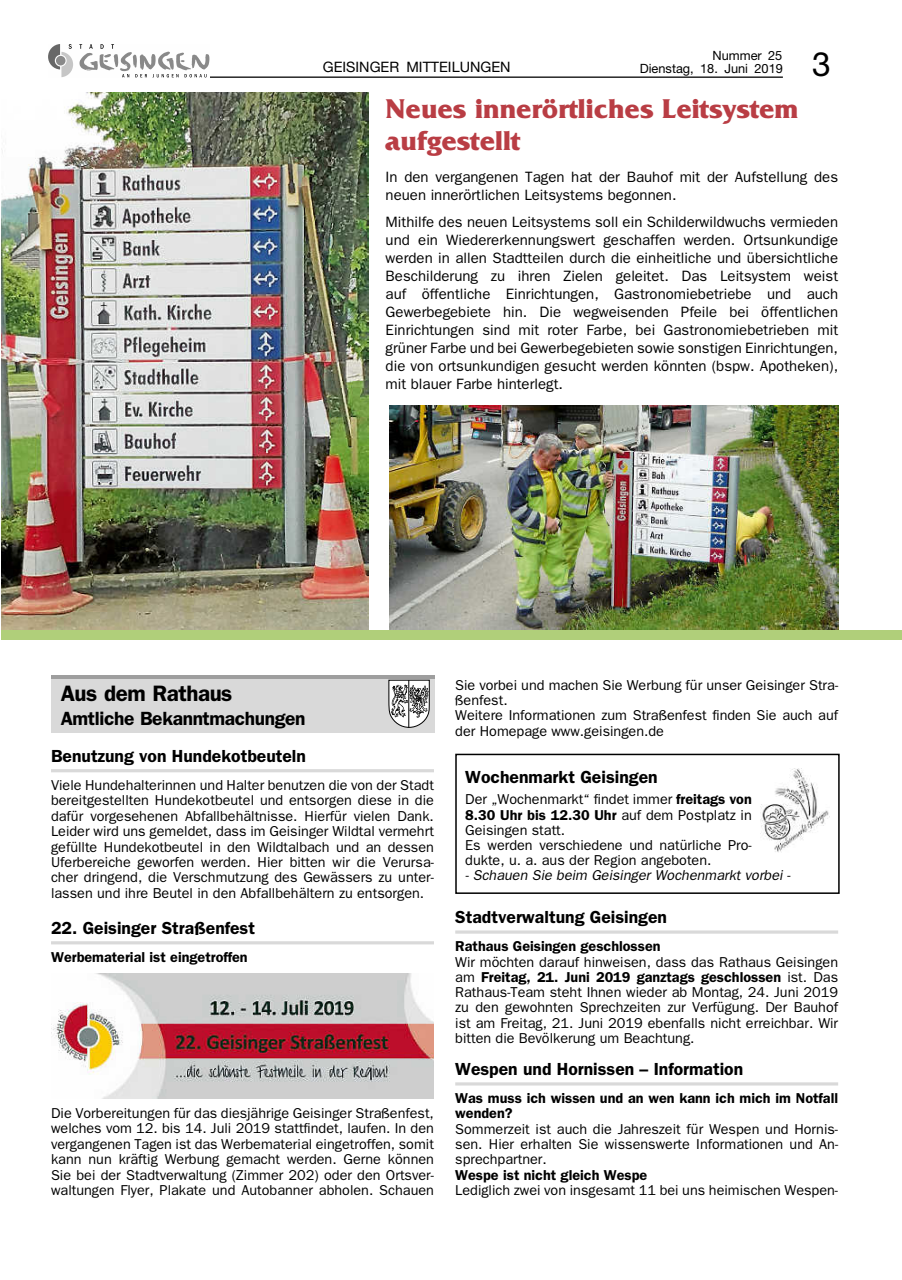
<style>
.page{position:relative;width:902px;height:1280px;background:#fff}
.page>*{position:absolute;margin:0;border:0;box-sizing:border-box;transform-origin:0 0}
.t1{font:33.6px "Helvetica Neue";color:#000}
.t2{font:700 28.5px/31.5px "Friz Quadrata";color:#b93d44}
.t3{font:600 22.35px "Franklin Gothic";letter-spacing:-.02em;color:#000}
.t4{font:600 19.2px "Franklin Gothic";letter-spacing:-.015em;color:#000}
.t5{font:600 17.55px "Franklin Gothic";color:#000}
.t6{font:15px/18px "Franklin Gothic";color:#000}
.t7{font:14.4px/15.3px "Franklin Gothic";color:#000;text-align:justify}
.t8{font:600 14.4px/15.3px "Franklin Gothic";color:#000}
.t9{font:italic 14.4px "Franklin Gothic";color:#000}
.t10{font:14.4px "Helvetica Neue";color:#000}
.t11{font:12.75px "Helvetica Neue";color:#000}
.s1{font-weight:600}
</style>
<div class="page">
<hr style="left:209px;top:77px;width:573px;height:1px;background:#000">
<svg style="left:48px;top:44px;width:25px;height:33px"></svg>
<div style="left:56px;top:56px;width:9px;height:9px;background:#898989;border-radius:50%"></div>
<svg style="left:79px;top:44px;width:130px;height:33px"></svg>
<img style="left:1px;top:93px;width:367px;height:536px">
<img style="left:389px;top:405px;width:449px;height:224px">
<div style="left:1px;top:630px;width:900px;height:10px;background:#b0cf7a"></div>
<hr style="left:455px;top:930px;width:383px;height:4px;background:#e3e3e3">
<hr style="left:455px;top:1082px;width:383px;height:3px;background:#d9d9d9">
<img style="left:760px;top:768px;width:69px;height:84px">
<div style="left:455px;top:754px;width:384px;height:140px;border:2px solid #000"></div>
<hr style="left:51px;top:769px;width:383px;height:3px;background:#d9d9d9">
<hr style="left:51px;top:941px;width:383px;height:3px;background:#d9d9d9">
<div style="left:51px;top:675px;width:383px;height:57px;background:#d9d9d9"></div>
<hr style="left:51px;top:675px;width:383px;height:3px;background:#9e9e9e">
<svg style="left:388px;top:680px;width:41px;height:48px;background:#acacac"></svg>
<img style="left:51px;top:973px;width:383px;height:125px">
<p class="t11" style="left:712px;top:48px;width:71px">Nummer 25</p>
<p class="t10" style="left:323px;top:59px;width:189px">GEISINGER MITTEILUNGEN</p>
<p class="t11" style="left:639px;top:60px;width:145px">Dienstag, 18. Juni 2019</p>
<h2 class="t2" style="left:385px;top:93px;width:414px">Neues innerörtliches Leitsystem aufgestellt</h2>
<h1 class="t1" style="left:812px;top:44px;width:20px">3</h1>
<p class="t6" style="left:385px;top:168px;width:454px">In den vergangenen Tagen hat der Bauhof mit der Aufstellung des neuen innerörtlichen Leitsystems begonnen.</p>
<p class="t6" style="left:385px;top:212px;width:454px;text-align:justify">Mithilfe des neuen Leitsystems soll ein Schilderwildwuchs vermieden und ein Wiedererkennungswert geschaffen werden. Ortsunkundige werden in allen Stadtteilen durch die einheitliche und übersichtliche Beschilderung zu ihren Zielen geleitet. Das Leitsystem weist auf öffentliche Einrichtungen, Gastronomiebetriebe und auch Gewerbegebiete hin. Die wegweisenden Pfeile bei öffentlichen Einrichtungen sind mit roter Farbe, bei Gastronomiebetrieben mit grüner Farbe und bei Gewerbegebieten sowie sonstigen Einrichtungen, die von ortsunkundigen gesucht werden könnten (bspw. Apotheken), mit blauer Farbe hinterlegt.</p>
<h3 class="t3" style="left:61px;top:680px;width:173px">Aus dem Rathaus</h3>
<h3 class="t4" style="left:61px;top:707px;width:246px">Amtliche Bekanntmachungen</h3>
<p class="t5" style="left:51px;top:745px;width:256px">Benutzung von Hundekotbeuteln</p>
<p class="t7" style="left:51px;top:777px;width:384px">Viele Hundehalterinnen und Halter benutzen die von der Stadt bereitgestellten Hundekotbeutel und entsorgen diese in die dafür vorgesehenen Abfallbehältnisse. Hierfür vielen Dank.<br>Leider wird uns gemeldet, dass im Geisinger Wildtal vermehrt gefüllte Hundekotbeutel in den Wildtalbach und an dessen Uferbereiche geworfen werden. Hier bitten wir die Verursa&shy;cher dringend, die Verschmutzung des Gewässers zu unter&shy;lassen und ihre Beutel in den Abfallbehältern zu entsorgen.</p>
<p class="t5" style="left:51px;top:918px;width:205px">22. Geisinger Straßenfest</p>
<p class="t8" style="left:51px;top:949px;width:198px">Werbematerial ist eingetroffen</p>
<p class="t7" style="left:51px;top:1105px;width:384px">Die Vorbereitungen für das diesjährige Geisinger Straßenfest, welches vom 12. bis 14. Juli 2019 stattfindet, laufen. In den vergangenen Tagen ist das Werbematerial eingetroffen, somit kann nun kräftig Werbung gemacht werden. Gerne können Sie bei der Stadtverwaltung (Zimmer 202) oder den Ortsver&shy;waltungen Flyer, Plakate und Autobanner abholen. Schauen</p>
<p class="t7" style="left:455px;top:677px;width:384px;text-align:left">Sie vorbei und machen Sie Werbung für unser Geisinger Stra&shy;ßenfest.<br>Weitere Informationen zum Straßenfest finden Sie auch auf der Homepage www.geisingen.de</p>
<p class="t5" style="left:465px;top:766px;width:194px">Wochenmarkt Geisingen</p>
<p class="t7" style="left:465px;top:792px;width:288px;text-align:left">Der „Wochenmarkt“ findet immer <span class="s1">freitags von 8.30 Uhr bis 12.30 Uhr</span> auf dem Postplatz in Geisingen statt.<br>Es werden verschiedene und natürliche Pro&shy;dukte, u. a. aus der Region angeboten.</p>
<p class="t9" style="left:465px;top:867px;width:329px">- Schauen Sie beim Geisinger Wochenmarkt vorbei -</p>
<p class="t5" style="left:455px;top:907px;width:213px">Stadtverwaltung Geisingen</p>
<p class="t8" style="left:455px;top:938px;width:207px">Rathaus Geisingen geschlossen</p>
<p class="t7" style="left:455px;top:954px;width:384px">Wir möchten darauf hinweisen, dass das Rathaus Geisingen am <span class="s1">Freitag, 21. Juni 2019 ganztags geschlossen</span> ist. Das Rathaus-Team steht Ihnen wieder ab Montag, 24. Juni 2019 zu den gewohnten Sprechzeiten zur Verfügung. Der Bauhof ist am Freitag, 21. Juni 2019 ebenfalls nicht erreichbar. Wir bitten die Bevölkerung um Beachtung.</p>
<p class="t5" style="left:455px;top:1059px;width:289px">Wespen und Hornissen – Information</p>
<p class="t8" style="left:455px;top:1090px;width:384px">Was muss ich wissen und an wen kann ich mich im Notfall wenden?</p>
<p class="t7" style="left:455px;top:1121px;width:384px">Sommerzeit ist auch die Jahreszeit für Wespen und Hornis&shy;sen. Hier erhalten Sie wissenswerte Informationen und An&shy;sprechpartner.</p>
<p class="t8" style="left:455px;top:1167px;width:193px">Wespe ist nicht gleich Wespe</p>
<p class="t7" style="left:455px;top:1182px;width:384px">Lediglich zwei von insgesamt 11 bei uns heimischen Wespen-</p>
</div>
